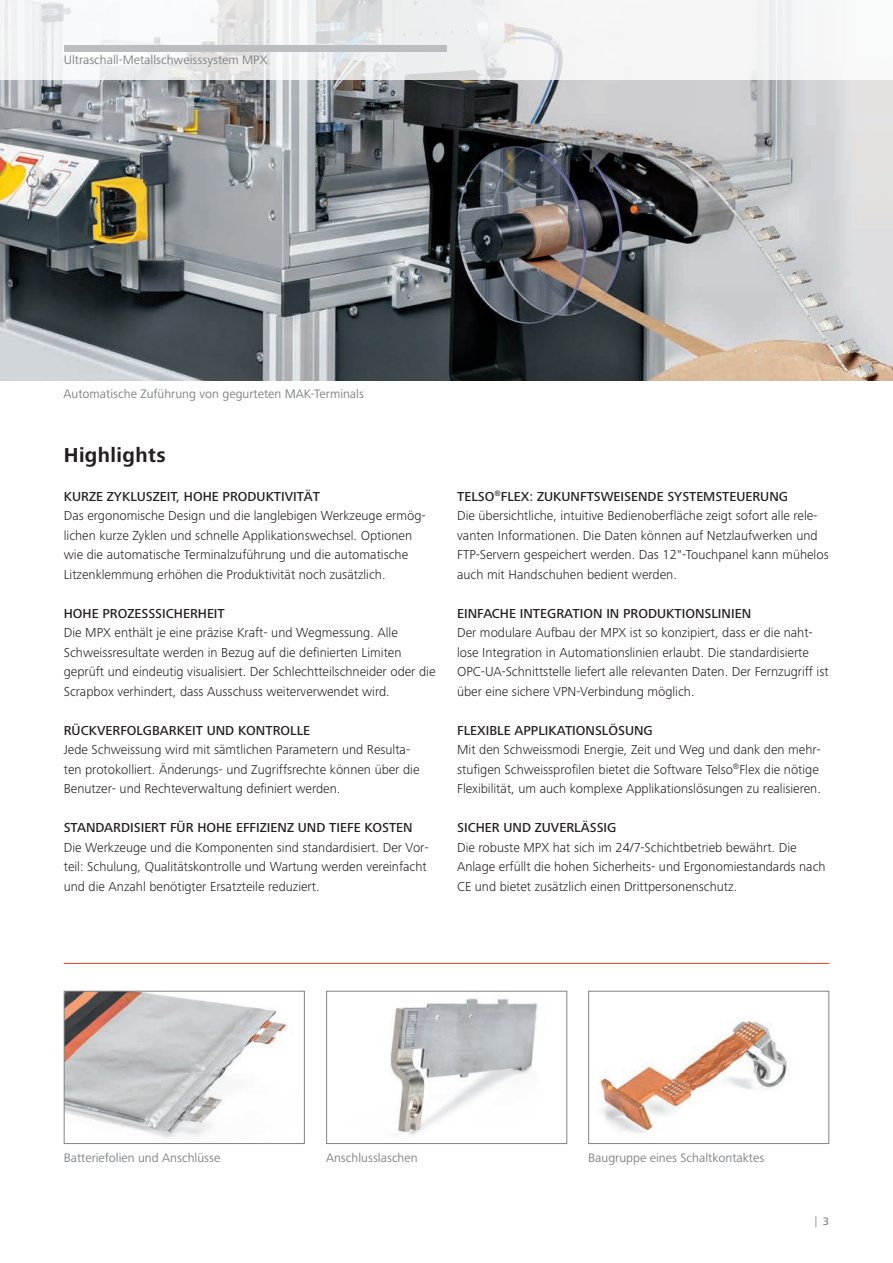
<style>
.page{position:relative;width:893px;height:1263px;background:#fff}
.page>*{position:absolute;margin:0;border:0;box-sizing:border-box;transform-origin:0 0}
.Titel{font:700 21px "Frutiger Next LTW1 G";letter-spacing:.02em;color:#231f20}
.Lauftext{font:300 13.5px/19.5px "Frutiger Next LTW1 G";color:#231f20}
.Lauftext__bold{font:500 13.5px "Frutiger Next LTW1 G";color:#231f20}
.Bildlegende{font:12.75px "Frutiger Next LTW1 G";color:#808285}
.t1{font:300 11.25px "Frutiger Next LTW1 G";color:#808285}
.s1{font-weight:500}
</style>
<div class="page">
<hr style="left:64px;top:963px;width:765px;height:1px;background:#ef3e22">
<svg style="left:63px;top:990px;width:242px;height:154px"></svg>
<svg style="left:588px;top:990px;width:242px;height:154px"></svg>
<svg style="left:326px;top:990px;width:242px;height:154px"></svg>
<img style="left:0;top:80px;width:893px;height:301px">
<svg style="left:0;top:0;width:802px;height:80px;fill:#f3f4f4"></svg>
<div style="left:64px;top:46px;width:382px;height:6px;background:#bcbdc0"></div>
<p class="Bildlegende" style="left:64px;top:53px;width:205px">Ultraschall-Metallschweisssystem MPX</p>
<p class="Bildlegende" style="left:63px;top:387px;width:302px">Automatische Zuführung von gegurteten MAK-Terminals</p>
<p class="Titel" style="left:64px;top:443px;width:104px">Highlights</p>
<p class="Lauftext__bold" style="left:64px;top:488px;width:258px">KURZE ZYKLUSZEIT, HOHE PRODUKTIVITÄT</p>
<p class="Lauftext" style="left:64px;top:506px;width:364px">Das ergonomische Design und die langlebigen Werkzeuge ermög&shy;lichen kurze Zyklen und schnelle Applikationswechsel. Optionen wie die automatische Terminalzuführung und die automatische Litzenklemmung erhöhen die Produktivität noch zusätzlich.</p>
<p class="Lauftext__bold" style="left:64px;top:605px;width:163px">HOHE PROZESSSICHERHEIT</p>
<p class="Lauftext" style="left:64px;top:623px;width:373px">Die MPX enthält je eine präzise Kraft- und Wegmessung. Alle Schweissresultate werden in Bezug auf die definierten Limiten geprüft und eindeutig visualisiert. Der Schlechtteilschneider oder die Scrapbox verhindert, dass Ausschuss weiterverwendet wird.</p>
<p class="Lauftext__bold" style="left:64px;top:722px;width:248px">RÜCKVERFOLGBARKEIT UND KONTROLLE</p>
<p class="Lauftext" style="left:64px;top:740px;width:357px">Jede Schweissung wird mit sämtlichen Parametern und Resulta&shy;ten protokolliert. Änderungs- und Zugriffsrechte können über die<br>Benutzer- und Rechteverwaltung definiert werden.</p>
<p class="Lauftext__bold" style="left:64px;top:820px;width:350px">STANDARDISIERT FÜR HOHE EFFIZIENZ UND TIEFE KOSTEN</p>
<p class="Lauftext" style="left:64px;top:837px;width:366px">Die Werkzeuge und die Komponenten sind standardisiert. Der Vor&shy;teil: Schulung, Qualitätskontrolle und Wartung werden vereinfacht und die Anzahl benötigter Ersatzteile reduziert.</p>
<p class="Lauftext__bold" style="left:457px;top:489px;width:332px">TELSO<sup>®</sup>FLEX: ZUKUNFTSWEISENDE SYSTEMSTEUERUNG</p>
<p class="Lauftext" style="left:457px;top:506px;width:373px">Die übersichtliche, intuitive Bedienoberfläche zeigt sofort alle rele&shy;vanten Informationen. Die Daten können auf Netzlaufwerken und FTP-Servern gespeichert werden. Das 12"-Touchpanel kann mühelos auch mit Handschuhen bedient werden.</p>
<p class="Lauftext__bold" style="left:457px;top:606px;width:296px">EINFACHE INTEGRATION IN PRODUKTIONSLINIEN</p>
<p class="Lauftext" style="left:457px;top:623px;width:373px">Der modulare Aufbau der MPX ist so konzipiert, dass er die naht&shy;lose Integration in Automationslinien erlaubt. Die standardisierte OPC-UA-Schnittstelle liefert alle relevanten Daten. Der Fernzugriff ist über eine sichere VPN-Verbindung möglich.</p>
<p class="Lauftext__bold" style="left:457px;top:723px;width:197px">FLEXIBLE APPLIKATIONSLÖSUNG</p>
<p class="Lauftext" style="left:457px;top:740px;width:365px">Mit den Schweissmodi Energie, Zeit und Weg und dank den mehr&shy;stufigen Schweissprofilen bietet die Software Telso<sup>®</sup>Flex die nötige<br>Flexibilität, um auch komplexe Applikationslösungen zu realisieren.</p>
<p class="Lauftext__bold" style="left:457px;top:820px;width:161px">SICHER UND ZUVERLÄSSIG</p>
<p class="Lauftext" style="left:457px;top:837px;width:370px">Die robuste MPX hat sich im 24/7-Schichtbetrieb bewährt. Die<br>Anlage erfüllt die hohen Sicherheits- und Ergonomiestandards nach<br>CE und bietet zusätzlich einen Drittpersonenschutz.</p>
<p class="Bildlegende" style="left:64px;top:1150px;width:158px">Batteriefolien und Anschlüsse</p>
<p class="Bildlegende" style="left:326px;top:1150px;width:93px">Anschlusslaschen</p>
<p class="Bildlegende" style="left:588px;top:1150px;width:178px">Baugruppe eines Schaltkontaktes</p>
<p class="t1" style="left:815px;top:1215px;width:16px">| <span class="s1">3</span></p>
</div>
